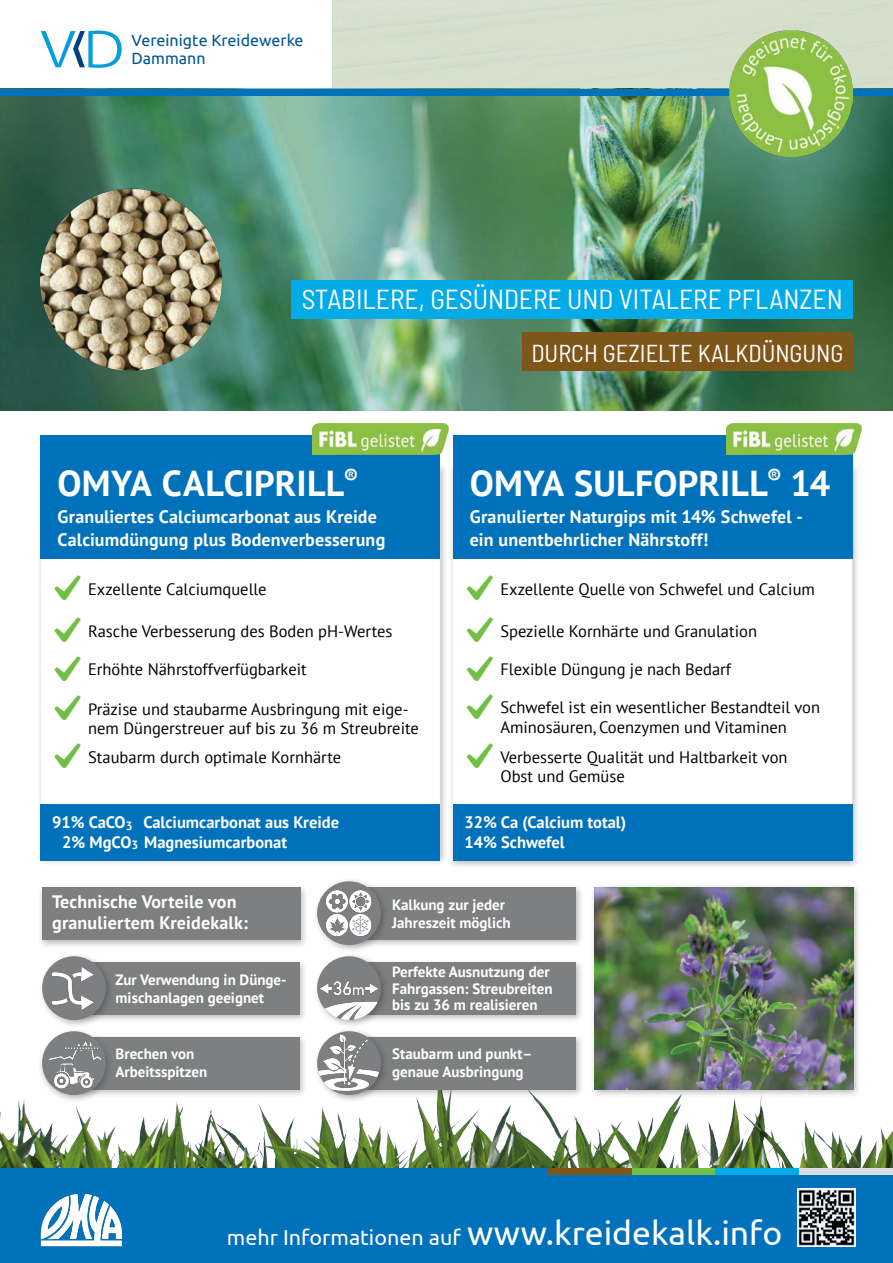
<style>
.page{position:relative;width:893px;height:1263px;background:#fff}
.page>*{position:absolute;margin:0;border:0;box-sizing:border-box;transform-origin:0 0}
.Produkttitel{font:700 36px "PT Sans";letter-spacing:.005em;color:#fff}
.t1{font:semi-condensed 27.45px "Barlow";color:#fff}
.t2{font:semi-condensed 24.45px "Barlow";color:#fff}
.t3{font:21.6px "Ubuntu";color:#fff}
.Produkttitel-2{font:700 18px/22.5px "PT Sans";letter-spacing:.01em;color:#fff}
.t4{font:16.5px/19.5px "PT Sans";color:#000001}
.t5{font:700 16.5px/19.5px "PT Sans";color:#fff}
.t6{font:16.05px/18px "Ubuntu";color:#005595}
.t7{font:700 15px/17.4px "PT Sans";color:#fff}
.s1{font-size:33.75px}
</style>
<div class="page">
<div style="left:36px;top:462px;width:412px;height:404px;background:#231f20;opacity:.3"></div>
<div style="left:41px;top:466px;width:399px;height:392px;background:#fff"></div>
<div style="left:448px;top:462px;width:412px;height:407px;background:#231f20;opacity:.3"></div>
<div style="left:453px;top:466px;width:399px;height:394px;background:#fff"></div>
<div style="left:41px;top:436px;width:399px;height:123px;background:#0072bc"></div>
<div style="left:453px;top:436px;width:399px;height:123px;background:#0072bc"></div>
<div style="left:0;top:0;width:893px;height:89px;background:#d5e0cc"></div>
<div style="left:0;top:0;width:332px;height:88px;background:#fff"></div>
<svg style="left:41px;top:31px;width:81px;height:37px"></svg>
<img style="left:0;top:96px;width:893px;height:314px">
<div style="left:291px;top:280px;width:561px;height:38px;background:#00abe7"></div>
<div style="left:522px;top:333px;width:330px;height:38px;background:#7f5619"></div>
<div style="left:0;top:89px;width:893px;height:7px;background:#0072bc"></div>
<img style="left:729px;top:31px;width:123px;height:125px">
<div style="left:41px;top:804px;width:399px;height:56px;background:#0072bc"></div>
<div style="left:453px;top:804px;width:399px;height:56px;background:#0072bc"></div>
<img style="left:41px;top:188px;width:183px;height:183px">
<img style="left:0;top:1098px;width:893px;height:70px">
<div style="left:0;top:1171px;width:893px;height:92px;background:#0072bc"></div>
<div style="left:0;top:1168px;width:728px;height:7px;background:#0072bc"></div>
<div style="left:632px;top:1168px;width:84px;height:7px;background:#71bf44"></div>
<div style="left:799px;top:1168px;width:94px;height:7px;background:#dcdddf"></div>
<div style="left:548px;top:1168px;width:84px;height:7px;background:#7f5619"></div>
<div style="left:716px;top:1168px;width:83px;height:7px;background:#00abe7"></div>
<img style="left:313px;top:424px;width:135px;height:30px">
<img style="left:726px;top:424px;width:136px;height:30px">
<div style="left:37px;top:884px;width:271px;height:65px;background:#231f20;opacity:.3"></div>
<div style="left:42px;top:888px;width:258px;height:52px;background:#7d7f80"></div>
<div style="left:340px;top:884px;width:244px;height:64px;background:#231f20;opacity:.3"></div>
<div style="left:344px;top:887px;width:232px;height:52px;background:#7d7f80"></div>
<div style="left:340px;top:1034px;width:244px;height:64px;background:#231f20;opacity:.3"></div>
<div style="left:344px;top:1037px;width:232px;height:52px;background:#7d7f80"></div>
<div style="left:63px;top:1034px;width:244px;height:64px;background:#231f20;opacity:.3"></div>
<div style="left:68px;top:1037px;width:232px;height:52px;background:#7d7f80"></div>
<div style="left:340px;top:959px;width:244px;height:64px;background:#231f20;opacity:.3"></div>
<div style="left:344px;top:962px;width:232px;height:52px;background:#7d7f80"></div>
<div style="left:63px;top:959px;width:244px;height:64px;background:#231f20;opacity:.3"></div>
<div style="left:68px;top:962px;width:232px;height:52px;background:#7d7f80"></div>
<div style="left:37px;top:1028px;width:77px;height:76px;background:#231f20;opacity:.3"></div>
<img style="left:42px;top:1031px;width:64px;height:64px;border-radius:32px">
<div style="left:38px;top:952px;width:76px;height:76px;background:#231f20;opacity:.3"></div>
<img style="left:42px;top:956px;width:64px;height:64px;border-radius:32px">
<div style="left:313px;top:952px;width:76px;height:76px;background:#231f20;opacity:.3"></div>
<img style="left:317px;top:956px;width:64px;height:64px;border-radius:32px">
<div style="left:313px;top:877px;width:76px;height:76px;background:#231f20;opacity:.3"></div>
<img style="left:317px;top:881px;width:64px;height:64px;border-radius:32px">
<div style="left:313px;top:1027px;width:76px;height:76px;background:#231f20;opacity:.3"></div>
<img style="left:317px;top:1031px;width:64px;height:64px;border-radius:32px">
<div style="left:590px;top:884px;width:271px;height:214px;background:#231f20;opacity:.3"></div>
<img style="left:594px;top:887px;width:259px;height:202px">
<img style="left:798px;top:1188px;width:58px;height:58px">
<img style="left:41px;top:1193px;width:82px;height:53px">
<p class="t6" style="left:132px;top:33px;width:173px">Vereinigte Kreidewerke<br>Dammann</p>
<p class="t1" style="left:302px;top:280px;width:543px">STABILERE, GESÜNDERE UND VITALERE PFLANZEN</p>
<p class="t2" style="left:531px;top:336px;width:314px">DURCH GEZIELTE KALKDÜNGUNG</p>
<p class="Produkttitel" style="left:58px;top:460px;width:302px">OMYA CALCIPRILL<sup>®</sup></p>
<p class="Produkttitel-2" style="left:58px;top:505px;width:329px">Granuliertes Calciumcarbonat aus Kreide<br>Calciumdüngung plus Bodenverbesserung</p>
<p class="t4" style="left:88px;top:579px;width:180px">Exzellente Calciumquelle</p>
<p class="t4" style="left:88px;top:621px;width:306px">Rasche Verbesserung des Boden pH-Wertes</p>
<p class="t4" style="left:88px;top:659px;width:220px">Erhöhte Nährstoffverfügbarkeit</p>
<p class="t4" style="left:88px;top:698px;width:332px">Präzise und staubarme Ausbringung mit eige&shy;nem Düngerstreuer auf bis zu 36 m Streubreite</p>
<p class="t4" style="left:88px;top:746px;width:255px">Staubarm durch optimale Kornhärte</p>
<p class="Produkttitel" style="left:470px;top:460px;width:362px">OMYA SULFOPRILL<sup>®</sup> 14</p>
<p class="Produkttitel-2" style="left:470px;top:505px;width:335px">Granulierter Naturgips mit 14% Schwefel - ein unentbehrlicher Nährstoff!</p>
<p class="t4" style="left:500px;top:579px;width:316px">Exzellente Quelle von Schwefel und Calcium</p>
<p class="t4" style="left:500px;top:621px;width:258px">Spezielle Kornhärte und Granulation</p>
<p class="t4" style="left:500px;top:659px;width:232px">Flexible Düngung je nach Bedarf</p>
<p class="t4" style="left:500px;top:697px;width:321px">Schwefel ist ein wesentlicher Bestandteil von<br>Aminosäuren, Coenzymen und Vitaminen</p>
<p class="t4" style="left:500px;top:746px;width:289px">Verbesserte Qualität und Haltbarkeit von</p>
<p class="t4" style="left:500px;top:766px;width:126px">Obst und Gemüse</p>
<p class="t5" style="left:62px;top:812px;width:278px;text-indent:-10px">91% CaCO<sub>3</sub> Calciumcarbonat aus Kreide<br>2% MgCO<sub>3</sub> Magnesiumcarbonat</p>
<p class="t5" style="left:464px;top:812px;width:163px">32% Ca (Calcium total)<br>14% Schwefel</p>
<p class="Produkttitel-2" style="left:52px;top:890px;width:197px;line-height:21.6px">Technische Vorteile von granuliertem Kreidekalk:</p>
<p class="t7" style="left:116px;top:971px;width:173px">Zur Verwendung in Dünge&shy;mischanlagen geeignet</p>
<p class="t7" style="left:116px;top:1045px;width:93px">Brechen von<br>Arbeitsspitzen</p>
<p class="t7" style="left:392px;top:896px;width:120px">Kalkung zur jeder<br>Jahreszeit möglich</p>
<p class="t7" style="left:392px;top:963px;width:162px;line-height:16.8px">Perfekte Ausnutzung der<br>Fahrgassen: Streubreiten bis zu 36 m realisieren</p>
<p class="t7" style="left:392px;top:1045px;width:142px">Staubarm und punkt– genaue Ausbringung</p>
<p class="t3" style="left:227px;top:1224px;width:557px">mehr Informationen auf <span class="s1">www.kreidekalk.info</span></p>
</div>
